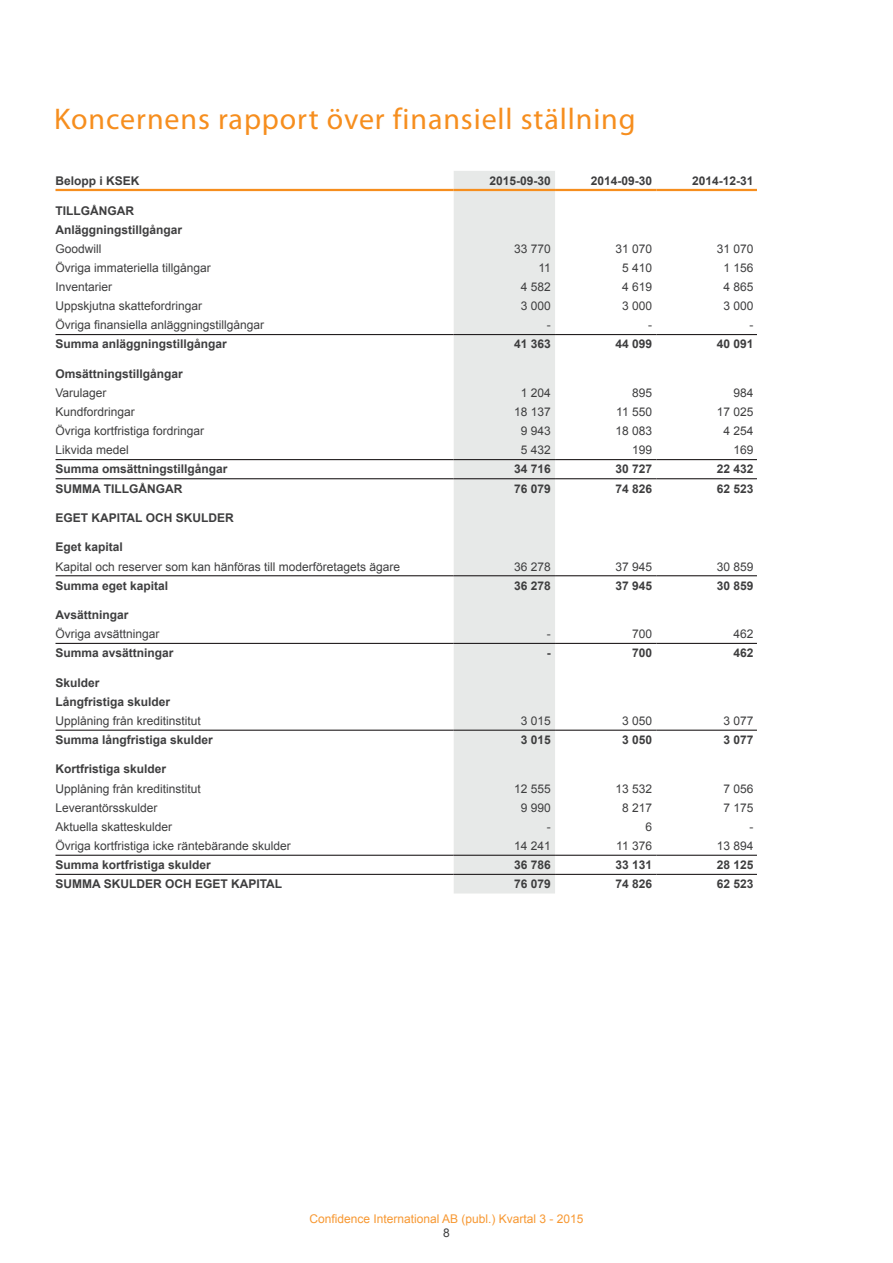
<style>
.page{position:relative;width:893px;height:1263px;background:#fff}
.page>*{position:absolute;margin:0;border:0;box-sizing:border-box;transform-origin:0 0}
.t1{font:30px "Myriad Pro";letter-spacing:.03em;color:#f68e1e}
.t2{font:12px "Arial";color:#3e3e3f}
.t3{font:700 12px/19.2px "Arial";color:#3e3e3f}
.t4{font:12px "Arial";color:#f79832}
</style>
<div class="page">
<div style="left:454px;top:171px;width:101px;height:722px;background:#e7e9e8"></div>
<hr style="left:56px;top:189px;width:398px;height:2px;background:#f68e1e">
<hr style="left:454px;top:189px;width:101px;height:2px;background:#f68e1e">
<hr style="left:555px;top:189px;width:101px;height:2px;background:#f68e1e">
<hr style="left:656px;top:189px;width:101px;height:2px;background:#f68e1e">
<hr style="left:56px;top:334px;width:398px;height:1px;background:#231f20">
<hr style="left:454px;top:334px;width:101px;height:1px;background:#231f20">
<hr style="left:555px;top:334px;width:101px;height:1px;background:#231f20">
<hr style="left:656px;top:334px;width:101px;height:1px;background:#231f20">
<hr style="left:56px;top:459px;width:398px;height:1px;background:#231f20">
<hr style="left:454px;top:459px;width:101px;height:1px;background:#231f20">
<hr style="left:555px;top:459px;width:101px;height:1px;background:#231f20">
<hr style="left:656px;top:459px;width:101px;height:1px;background:#231f20">
<hr style="left:56px;top:478px;width:398px;height:1px;background:#231f20">
<hr style="left:454px;top:478px;width:101px;height:1px;background:#231f20">
<hr style="left:555px;top:478px;width:101px;height:1px;background:#231f20">
<hr style="left:656px;top:478px;width:101px;height:1px;background:#231f20">
<hr style="left:56px;top:575px;width:398px;height:1px;background:#231f20">
<hr style="left:454px;top:575px;width:101px;height:1px;background:#231f20">
<hr style="left:555px;top:575px;width:101px;height:1px;background:#231f20">
<hr style="left:656px;top:575px;width:101px;height:1px;background:#231f20">
<hr style="left:56px;top:643px;width:398px;height:1px;background:#231f20">
<hr style="left:454px;top:643px;width:101px;height:1px;background:#231f20">
<hr style="left:555px;top:643px;width:101px;height:1px;background:#231f20">
<hr style="left:656px;top:643px;width:101px;height:1px;background:#231f20">
<hr style="left:56px;top:730px;width:398px;height:1px;background:#231f20">
<hr style="left:454px;top:730px;width:101px;height:1px;background:#231f20">
<hr style="left:555px;top:730px;width:101px;height:1px;background:#231f20">
<hr style="left:656px;top:730px;width:101px;height:1px;background:#231f20">
<hr style="left:56px;top:855px;width:398px;height:1px;background:#231f20">
<hr style="left:454px;top:855px;width:101px;height:1px;background:#231f20">
<hr style="left:555px;top:855px;width:101px;height:1px;background:#231f20">
<hr style="left:656px;top:855px;width:101px;height:1px;background:#231f20">
<hr style="left:56px;top:874px;width:398px;height:1px;background:#231f20">
<hr style="left:454px;top:874px;width:101px;height:1px;background:#231f20">
<hr style="left:555px;top:874px;width:101px;height:1px;background:#231f20">
<hr style="left:656px;top:874px;width:101px;height:1px;background:#231f20">
<h1 class="t1" style="left:54px;top:100px;width:583px">Koncernens rapport över finansiell ställning</h1>
<p class="t3" style="left:56px;top:171px;width:86px">Belopp i KSEK</p>
<p class="t3" style="left:489px;top:171px;width:63px">2015-09-30</p>
<p class="t3" style="left:591px;top:171px;width:63px">2014-09-30</p>
<p class="t3" style="left:692px;top:171px;width:63px">2014-12-31</p>
<p class="t3" style="left:56px;top:201px;width:128px">TILLGÅNGAR<br>Anläggningstillgångar</p>
<p class="t2" style="left:56px;top:241px;width:48px">Goodwill</p>
<p class="t2" style="left:514px;top:241px;width:38px">33 770</p>
<p class="t2" style="left:615px;top:241px;width:38px">31 070</p>
<p class="t2" style="left:717px;top:241px;width:38px">31 070</p>
<p class="t2" style="left:56px;top:260px;width:157px">Övriga immateriella tillgångar</p>
<p class="t2" style="left:538px;top:260px;width:14px">11</p>
<p class="t2" style="left:622px;top:260px;width:32px">5 410</p>
<p class="t2" style="left:723px;top:260px;width:32px">1 156</p>
<p class="t2" style="left:56px;top:279px;width:58px">Inventarier</p>
<p class="t2" style="left:521px;top:279px;width:32px">4 582</p>
<p class="t2" style="left:622px;top:279px;width:32px">4 619</p>
<p class="t2" style="left:723px;top:279px;width:32px">4 865</p>
<p class="t2" style="left:56px;top:298px;width:148px">Uppskjutna skattefordringar</p>
<p class="t2" style="left:521px;top:298px;width:32px">3 000</p>
<p class="t2" style="left:622px;top:298px;width:32px">3 000</p>
<p class="t2" style="left:723px;top:298px;width:32px">3 000</p>
<p class="t2" style="left:55px;top:317px;width:210px">Övriga finansiella anläggningstillgångar</p>
<p class="t2" style="left:547px;top:317px;width:5px">-</p>
<p class="t2" style="left:648px;top:317px;width:5px">-</p>
<p class="t2" style="left:749px;top:317px;width:5px">-</p>
<p class="t3" style="left:55px;top:335px;width:173px">Summa anläggningstillgångar</p>
<p class="t3" style="left:514px;top:335px;width:38px">41 363</p>
<p class="t3" style="left:615px;top:335px;width:38px">44 099</p>
<p class="t3" style="left:717px;top:335px;width:38px">40 091</p>
<p class="t3" style="left:55px;top:364px;width:129px">Omsättningstillgångar</p>
<p class="t2" style="left:55px;top:385px;width:53px">Varulager</p>
<p class="t2" style="left:521px;top:385px;width:32px">1 204</p>
<p class="t2" style="left:632px;top:385px;width:22px">895</p>
<p class="t2" style="left:733px;top:385px;width:22px">984</p>
<p class="t2" style="left:56px;top:404px;width:81px">Kundfordringar</p>
<p class="t2" style="left:514px;top:404px;width:38px">18 137</p>
<p class="t2" style="left:616px;top:404px;width:37px">11 550</p>
<p class="t2" style="left:717px;top:404px;width:38px">17 025</p>
<p class="t2" style="left:56px;top:423px;width:150px">Övriga kortfristiga fordringar</p>
<p class="t2" style="left:521px;top:423px;width:32px">9 943</p>
<p class="t2" style="left:615px;top:423px;width:38px">18 083</p>
<p class="t2" style="left:723px;top:423px;width:32px">4 254</p>
<p class="t2" style="left:55px;top:442px;width:75px">Likvida medel</p>
<p class="t2" style="left:521px;top:442px;width:32px">5 432</p>
<p class="t2" style="left:632px;top:442px;width:22px">199</p>
<p class="t2" style="left:733px;top:442px;width:22px">169</p>
<p class="t3" style="left:55px;top:460px;width:174px">Summa omsättningstillgångar</p>
<p class="t3" style="left:514px;top:460px;width:38px">34 716</p>
<p class="t3" style="left:615px;top:460px;width:38px">30 727</p>
<p class="t3" style="left:717px;top:460px;width:38px">22 432</p>
<p class="t3" style="left:55px;top:479px;width:128px">SUMMA TILLGÅNGAR</p>
<p class="t3" style="left:514px;top:479px;width:38px">76 079</p>
<p class="t3" style="left:615px;top:479px;width:38px">74 826</p>
<p class="t3" style="left:717px;top:479px;width:38px">62 523</p>
<p class="t3" style="left:55px;top:508px;width:180px">EGET KAPITAL OCH SKULDER</p>
<p class="t3" style="left:55px;top:538px;width:69px">Eget kapital</p>
<p class="t2" style="left:55px;top:558px;width:346px">Kapital och reserver som kan hänföras till moderföretagets ägare</p>
<p class="t2" style="left:514px;top:558px;width:38px">36 278</p>
<p class="t2" style="left:615px;top:558px;width:38px">37 945</p>
<p class="t2" style="left:717px;top:558px;width:38px">30 859</p>
<p class="t3" style="left:55px;top:576px;width:114px">Summa eget kapital</p>
<p class="t3" style="left:514px;top:576px;width:38px">36 278</p>
<p class="t3" style="left:615px;top:576px;width:38px">37 945</p>
<p class="t3" style="left:717px;top:576px;width:38px">30 859</p>
<p class="t3" style="left:55px;top:605px;width:74px">Avsättningar</p>
<p class="t2" style="left:55px;top:626px;width:106px">Övriga avsättningar</p>
<p class="t2" style="left:547px;top:626px;width:5px">-</p>
<p class="t2" style="left:632px;top:626px;width:22px">700</p>
<p class="t2" style="left:733px;top:626px;width:22px">462</p>
<p class="t3" style="left:55px;top:644px;width:120px">Summa avsättningar</p>
<p class="t3" style="left:547px;top:644px;width:5px">-</p>
<p class="t3" style="left:632px;top:644px;width:22px">700</p>
<p class="t3" style="left:733px;top:644px;width:22px">462</p>
<p class="t3" style="left:56px;top:673px;width:116px">Skulder<br>Långfristiga skulder</p>
<p class="t2" style="left:56px;top:713px;width:147px">Upplåning från kreditinstitut</p>
<p class="t2" style="left:521px;top:713px;width:32px">3 015</p>
<p class="t2" style="left:622px;top:713px;width:32px">3 050</p>
<p class="t2" style="left:723px;top:713px;width:32px">3 077</p>
<p class="t3" style="left:55px;top:730px;width:159px">Summa långfristiga skulder</p>
<p class="t3" style="left:521px;top:730px;width:32px">3 015</p>
<p class="t3" style="left:622px;top:730px;width:32px">3 050</p>
<p class="t3" style="left:723px;top:730px;width:32px">3 077</p>
<p class="t3" style="left:55px;top:760px;width:112px">Kortfristiga skulder</p>
<p class="t2" style="left:55px;top:780px;width:147px">Upplåning från kreditinstitut</p>
<p class="t2" style="left:514px;top:780px;width:38px">12 555</p>
<p class="t2" style="left:615px;top:780px;width:38px">13 532</p>
<p class="t2" style="left:723px;top:780px;width:32px">7 056</p>
<p class="t2" style="left:55px;top:800px;width:104px">Leverantörsskulder</p>
<p class="t2" style="left:521px;top:800px;width:32px">9 990</p>
<p class="t2" style="left:622px;top:800px;width:32px">8 217</p>
<p class="t2" style="left:723px;top:800px;width:32px">7 175</p>
<p class="t2" style="left:55px;top:819px;width:118px">Aktuella skatteskulder</p>
<p class="t2" style="left:547px;top:819px;width:5px">-</p>
<p class="t2" style="left:645px;top:819px;width:8px">6</p>
<p class="t2" style="left:749px;top:819px;width:5px">-</p>
<p class="t2" style="left:55px;top:838px;width:237px">Övriga kortfristiga icke räntebärande skulder</p>
<p class="t2" style="left:514px;top:838px;width:38px">14 241</p>
<p class="t2" style="left:616px;top:838px;width:37px">11 376</p>
<p class="t2" style="left:717px;top:838px;width:38px">13 894</p>
<p class="t3" style="left:55px;top:856px;width:157px">Summa kortfristiga skulder</p>
<p class="t3" style="left:514px;top:856px;width:38px">36 786</p>
<p class="t3" style="left:615px;top:856px;width:38px">33 131</p>
<p class="t3" style="left:717px;top:856px;width:38px">28 125</p>
<p class="t3" style="left:55px;top:875px;width:228px">SUMMA SKULDER OCH EGET KAPITAL</p>
<p class="t3" style="left:514px;top:875px;width:38px">76 079</p>
<p class="t3" style="left:615px;top:875px;width:38px">74 826</p>
<p class="t3" style="left:717px;top:875px;width:38px">62 523</p>
<p class="t4" style="left:309px;top:1211px;width:276px">Confidence International AB (publ.) Kvartal 3 - 2015</p>
<p class="t2" style="left:443px;top:1225px;width:8px">8</p>
</div>
